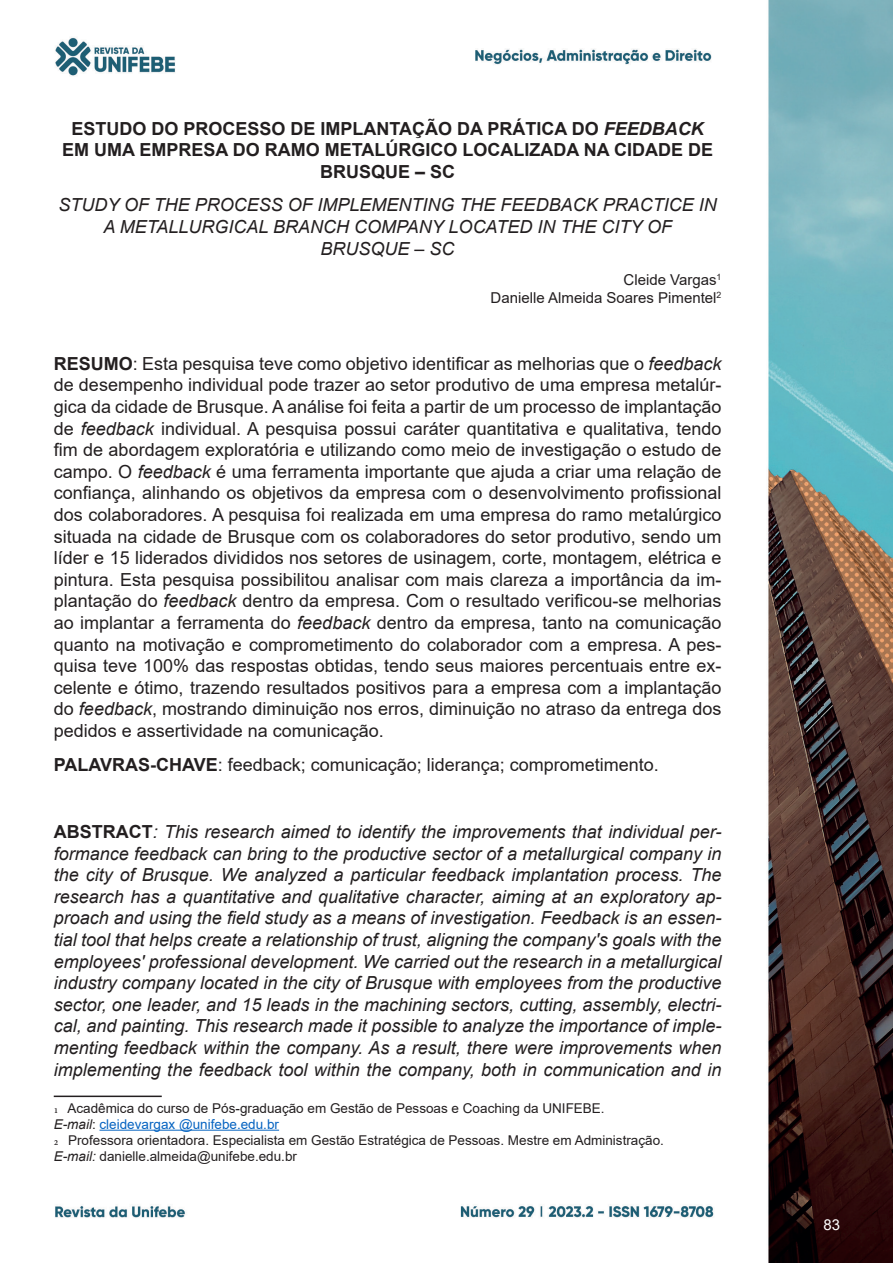
<style>
.page{position:relative;width:893px;height:1263px;background:#fff}
.page>*{position:absolute;margin:0;border:0;box-sizing:border-box;transform-origin:0 0}
.t1{font:18px/21.6px "Arial";color:#231f20;text-align:justify}
.t2{font:italic 18px/21.6px "Arial";color:#231f20;text-align:center}
.t3{font:700 18px/21.6px "Arial";color:#231f20;text-align:center}
.t4{font:15px "Arial";color:#231f20}
.t5{font:15px "Arial";color:#fff}
.t6{font:13.5px "Arial";color:#231f20}
.t7{font:13.5px "Arial";color:#0563c1}
.s1{font-style:italic}
.s2{font-weight:700}
.s3{font-weight:700;font-style:normal}
.s4{font-family:"Minion Pro"}
.s5{font-style:italic;color:#231f20}
.s6{color:#231f20}
</style>
<div class="page">
<img style="left:53px;top:0;width:840px;height:1263px">
<hr style="left:54px;top:1095px;width:108px;height:2px;background:#231f20">
<hr style="left:100px;top:1130px;width:179px;height:1px;background:#0563c1">
<p class="t3" style="left:62px;top:118px;width:652px">ESTUDO DO PROCESSO DE IMPLANTAÇÃO DA PRÁTICA DO <span class="s1">FEEDBACK<br></span>EM UMA EMPRESA DO RAMO METALÚRGICO LOCALIZADA NA CIDADE DE<br>BRUSQUE – SC</p>
<p class="t2" style="left:59px;top:195px;width:660px">STUDY OF THE PROCESS OF IMPLEMENTING THE FEEDBACK PRACTICE IN<br>A METALLURGICAL BRANCH COMPANY LOCATED IN THE CITY OF<br>BRUSQUE – SC</p>
<p class="t4" style="left:623px;top:269px;width:99px">Cleide Vargas<sup>1</sup></p>
<p class="t4" style="left:491px;top:287px;width:232px">Danielle Almeida Soares Pimentel<sup>2</sup></p>
<p class="t1" style="left:54px;top:353px;width:669px"><span class="s2">RESUMO</span>: Esta pesquisa teve como objetivo identificar as melhorias que o <span class="s1">feedback </span>de desempenho individual pode trazer ao setor produtivo de uma empresa metalúr&shy;gica da cidade de Brusque. A análise foi feita a partir de um processo de implantação de <span class="s1">feedback</span> individual. A pesquisa possui caráter quantitativa e qualitativa, tendo fim de abordagem exploratória e utilizando como meio de investigação o estudo de campo. O <span class="s1">feedback</span> é uma ferramenta importante que ajuda a criar uma relação de confiança, alinhando os objetivos da empresa com o desenvolvimento profissional dos colaboradores. A pesquisa foi realizada em uma empresa do ramo metalúrgico situada na cidade de Brusque com os colaboradores do setor produtivo, sendo um líder e 15 liderados divididos nos setores de usinagem, corte, montagem, elétrica e pintura. Esta pesquisa possibilitou analisar com mais clareza a importância da im&shy;plantação do <span class="s1">feedback</span> dentro da empresa. Com o resultado verificou-se melhorias ao implantar a ferramenta do <span class="s1">feedback</span> dentro da empresa, tanto na comunicação quanto na motivação e comprometimento do colaborador com a empresa. A pes&shy;quisa teve 100% das respostas obtidas, tendo seus maiores percentuais entre ex&shy;celente e ótimo, trazendo resultados positivos para a empresa com a implantação do <span class="s1">feedback</span>, mostrando diminuição nos erros, diminuição no atraso da entrega dos pedidos e assertividade na comunicação.</p>
<p class="t1" style="left:54px;top:753px;width:607px"><span class="s2">PALAVRAS-CHAVE</span>: feedback; comunicação; liderança; comprometimento.</p>
<p class="t2" style="left:54px;top:821px;width:669px;text-align:justify"><span class="s3">ABSTRACT</span>: This research aimed to identify the improvements that individual per&shy;formance feedback can bring to the productive sector of a metallurgical company in the city of Brusque. We analyzed a particular feedback implantation process. The research has a quantitative and qualitative character, aiming at an exploratory ap&shy;proach and using the field study as a means of investigation. Feedback is an essen&shy;tial tool that helps create a relationship of trust, aligning the company's goals with the employees' professional development. We carried out the research in a metallurgical industry company located in the city of Brusque with employees from the productive sector, one leader, and 15 leads in the machining sectors, cutting, assembly, electri&shy;cal, and painting. This research made it possible to analyze the importance of imple&shy;menting feedback within the company. As a result, there were improvements when implementing the feedback tool within the company, both in communication and in</p>
<p class="t6" style="left:54px;top:1098px;width:552px"><span class="s4">1</span> Acadêmica do curso de Pós-graduação em Gestão de Pessoas e Coaching da UNIFEBE.</p>
<p class="t7" style="left:54px;top:1115px;width:227px"><span class="s5">E-mail</span><span class="s6">:</span> cleidevargax @unifebe.edu.br</p>
<p class="t6" style="left:54px;top:1131px;width:612px"><span class="s4">2</span> Professora orientadora. Especialista em Gestão Estratégica de Pessoas. Mestre em Administração.</p>
<p class="t6" style="left:54px;top:1147px;width:245px"><span class="s1">E-mail:</span> danielle.almeida@unifebe.edu.br</p>
<p class="t5" style="left:824px;top:1215px;width:18px">83</p>
</div>
